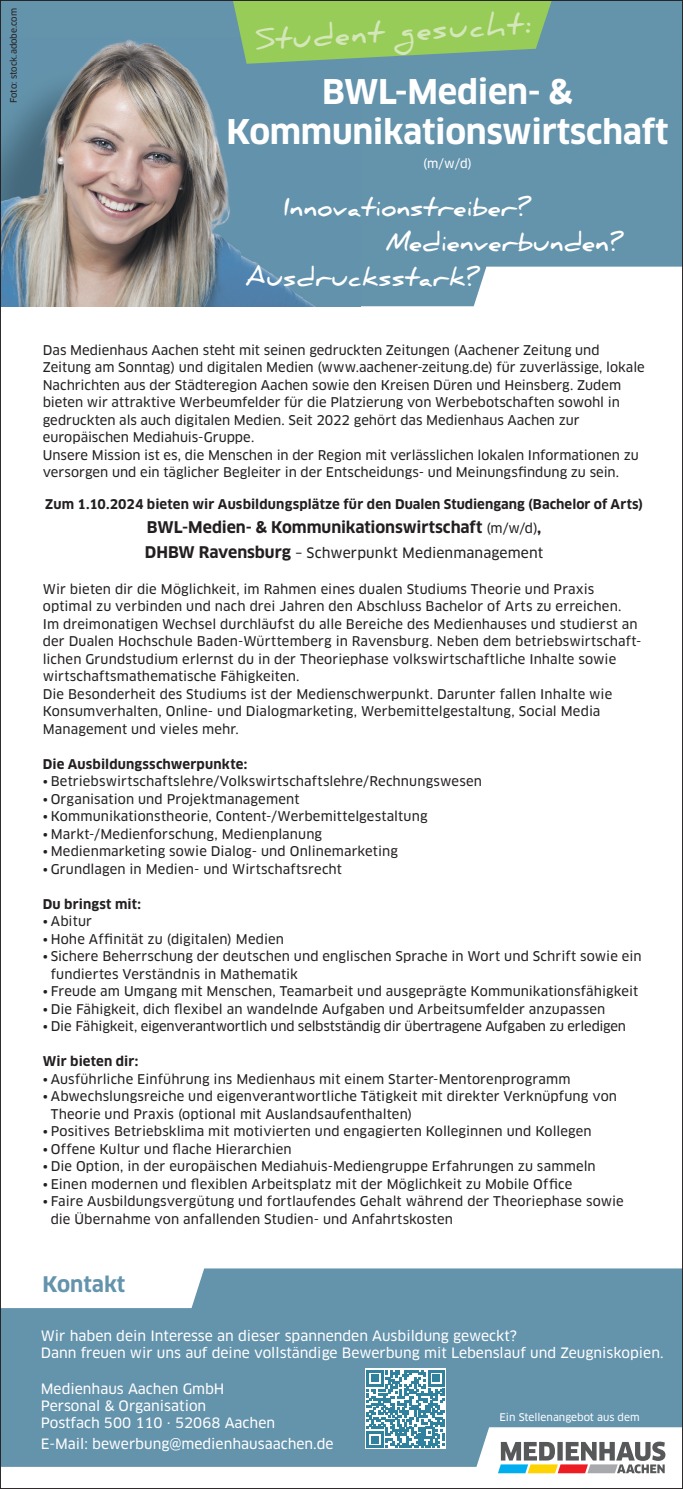
<style>
.page{position:relative;width:683px;height:1489px;background:#fff}
.page>*{position:absolute;margin:0;border:0;box-sizing:border-box;transform-origin:0 0}
.t1{font:700 33.25px/39.9px "Clan OT";letter-spacing:-.01em;color:#fff;text-align:center}
.t2{font:700 28px "Daniel";color:#d4e7b9}
.t3{font:700 24.5px "Daniel";letter-spacing:.02em;color:#fff}
.t4{font:700 21px "Clan OT";color:#6493ac}
.t5{font:700 15.75px "Clan OT";letter-spacing:-.005em;color:#231f20}
.t6{font:14px/16.8px "Clan OT News";color:#fff}
.t7{font:14px "Clan OT News";letter-spacing:.01em;color:#231f20}
.t8{font:13.12px/17.5px "Clan OT News";letter-spacing:.005em;color:#231f20}
.t9{font:700 13.12px "Clan OT";letter-spacing:.01em;color:#231f20}
.t10{font:13.12px "Clan OT News";letter-spacing:-.015em;color:#231f20}
.t11{font:12.25px "Clan OT News";color:#fff}
.t12{font:10.33px "Clan OT News";color:#fff}
.t13{font:8.75px "Clan OT News";color:#231f20}
.s1{font-family:"Clan OT News";font-weight:400;font-size:13.12px}
.s2{font-family:"Clan OT";font-weight:700;font-size:15.75px}
</style>
<div class="page">
<svg style="left:2px;top:2px;width:679px;height:304px;background:#719cb3"></svg>
<img style="left:2px;top:37px;width:359px;height:54px">
<div style="left:303px;top:91px;width:58px;height:215px;background:#6393ac"></div>
<img style="left:2px;top:68px;width:301px;height:238px">
<svg style="left:233px;top:2px;width:319px;height:62px;background:#8fc266"></svg>
<svg style="left:2px;top:1268px;width:679px;height:158px;background:#709bb2"></svg>
<svg style="left:2px;top:1426px;width:679px;height:48px;fill:#6493ac"></svg>
<svg style="left:498px;top:1441px;width:167px;height:32px"></svg>
<svg style="left:365px;top:1368px;width:81px;height:81px"></svg>
<svg style="left:367px;top:1369px;width:77px;height:78px"></svg>
<p class="t13" style="left:8px;top:103px;width:96px;rotate:-90deg">Foto: stock.adobe.com</p>
<h2 class="t2" style="left:255px;top:25px;width:278px;rotate:-4deg">Student gesucht:</h2>
<h1 class="t1" style="left:227px;top:72px;width:443px">BWL-Medien- &amp;<br>Kommunikationswirtschaft</h1>
<p class="t11" style="left:423px;top:157px;width:50px">(m/w/d)</p>
<h3 class="t3" style="left:284px;top:193px;width:249px">Innovationstreiber?</h3>
<h3 class="t3" style="left:386px;top:228px;width:240px">Medienverbunden?</h3>
<h3 class="t3" style="left:246px;top:263px;width:236px">Ausdrucksstark?</h3>
<p class="t8" style="left:43px;top:341px;width:603px">Das Medienhaus Aachen steht mit seinen gedruckten Zeitungen (Aachener Zeitung und Zeitung am Sonntag) und digitalen Medien (www.aachener-zeitung.de) für zuverlässige, lokale Nachrichten aus der Städteregion Aachen sowie den Kreisen Düren und Heinsberg. Zudem bieten wir attraktive Werbeumfelder für die Platzierung von Werbebotschaften sowohl in gedruckten als auch digitalen Medien. Seit 2022 gehört das Medienhaus Aachen zur europäischen Mediahuis-Gruppe.<br>Unsere Mission ist es, die Menschen in der Region mit verlässlichen lokalen Informationen zu versorgen und ein täglicher Begleiter in der Entscheidungs- und Meinungsfindung zu sein.</p>
<p class="t9" style="left:45px;top:496px;width:599px">Zum 1.10.2024 bieten wir Ausbildungsplätze für den Dualen Studiengang (Bachelor of Arts)</p>
<p class="t5" style="left:147px;top:518px;width:396px">BWL-Medien- &amp; Kommunikationswirtschaft <span class="s1">(m/w/d)</span>,</p>
<p class="t7" style="left:145px;top:544px;width:400px"><span class="s2">DHBW Ravensburg</span> – Schwerpunkt Medienmanagement</p>
<p class="t8" style="left:43px;top:580px;width:600px">Wir bieten dir die Möglichkeit, im Rahmen eines dualen Studiums Theorie und Praxis optimal zu verbinden und nach drei Jahren den Abschluss Bachelor of Arts zu erreichen.<br>Im dreimonatigen Wechsel durchläufst du alle Bereiche des Medienhauses und studierst an der Dualen Hochschule Baden-Württemberg in Ravensburg. Neben dem betriebswirtschaft&shy;lichen Grundstudium erlernst du in der Theoriephase volkswirtschaftliche Inhalte sowie wirtschaftsmathematische Fähigkeiten.<br>Die Besonderheit des Studiums ist der Medienschwerpunkt. Darunter fallen Inhalte wie Konsumverhalten, Online- und Dialogmarketing, Werbemittelgestaltung, Social Media Management und vieles mehr.</p>
<p class="t9" style="left:43px;top:756px;width:206px">Die Ausbildungsschwerpunkte:</p>
<p class="t8" style="left:43px;top:772px;width:441px">• Betriebswirtschaftslehre/Volkswirtschaftslehre/Rechnungswesen</p>
<p class="t8" style="left:43px;top:790px;width:258px">• Organisation und Projektmanagement</p>
<p class="t8" style="left:43px;top:807px;width:386px">• Kommunikationstheorie, Content-/Werbemittelgestaltung</p>
<p class="t8" style="left:43px;top:825px;width:281px">• Markt-/Medienforschung, Medienplanung</p>
<p class="t8" style="left:43px;top:842px;width:357px">• Medienmarketing sowie Dialog- und Onlinemarketing</p>
<p class="t8" style="left:43px;top:860px;width:301px">• Grundlagen in Medien- und Wirtschaftsrecht</p>
<p class="t9" style="left:43px;top:896px;width:100px">Du bringst mit:</p>
<p class="t8" style="left:43px;top:912px;width:51px">• Abitur</p>
<p class="t8" style="left:43px;top:930px;width:243px">• Hohe Affinität zu (digitalen) Medien</p>
<p class="t8" style="left:51px;top:947px;width:592px;text-indent:-8px">• Sichere Beherrschung der deutschen und englischen Sprache in Wort und Schrift sowie ein fundiertes Verständnis in Mathematik</p>
<p class="t8" style="left:43px;top:982px;width:597px">• Freude am Umgang mit Menschen, Teamarbeit und ausgeprägte Kommunikationsfähigkeit</p>
<p class="t8" style="left:43px;top:1000px;width:564px">• Die Fähigkeit, dich flexibel an wandelnde Aufgaben und Arbeitsumfelder anzupassen</p>
<p class="t10" style="left:43px;top:1018px;width:585px">• Die Fähigkeit, eigenverantwortlich und selbstständig dir übertragene Aufgaben zu erledigen</p>
<p class="t9" style="left:43px;top:1053px;width:97px">Wir bieten dir:</p>
<p class="t8" style="left:43px;top:1070px;width:529px">• Ausführliche Einführung ins Medienhaus mit einem Starter-Mentorenprogramm</p>
<p class="t8" style="left:51px;top:1087px;width:568px;text-indent:-8px">• Abwechslungsreiche und eigenverantwortliche Tätigkeit mit direkter Verknüpfung von<br>Theorie und Praxis (optional mit Auslandsaufenthalten)</p>
<p class="t8" style="left:43px;top:1122px;width:550px">• Positives Betriebsklima mit motivierten und engagierten Kolleginnen und Kollegen</p>
<p class="t8" style="left:43px;top:1140px;width:250px">• Offene Kultur und flache Hierarchien</p>
<p class="t8" style="left:43px;top:1157px;width:554px">• Die Option, in der europäischen Mediahuis-Mediengruppe Erfahrungen zu sammeln</p>
<p class="t8" style="left:43px;top:1175px;width:531px">• Einen modernen und flexiblen Arbeitsplatz mit der Möglichkeit zu Mobile Office</p>
<p class="t8" style="left:51px;top:1192px;width:574px;text-indent:-8px">• Faire Ausbildungsvergütung und fortlaufendes Gehalt während der Theoriephase sowie die Übernahme von anfallenden Studien- und Anfahrtskosten</p>
<h3 class="t4" style="left:42px;top:1271px;width:84px">Kontakt</h3>
<p class="t6" style="left:41px;top:1327px;width:624px">Wir haben dein Interesse an dieser spannenden Ausbildung geweckt?<br>Dann freuen wir uns auf deine vollständige Bewerbung mit Lebenslauf und Zeugniskopien.</p>
<p class="t6" style="left:41px;top:1380px;width:236px">Medienhaus Aachen GmbH<br>Personal &amp; Organisation<br>Postfach 500 110 · 52068 Aachen</p>
<p class="t6" style="left:41px;top:1434px;width:294px">E-Mail: bewerbung@medienhausaachen.de</p>
<p class="t12" style="left:499px;top:1410px;width:142px">Ein Stellenangebot aus dem</p>
</div>
